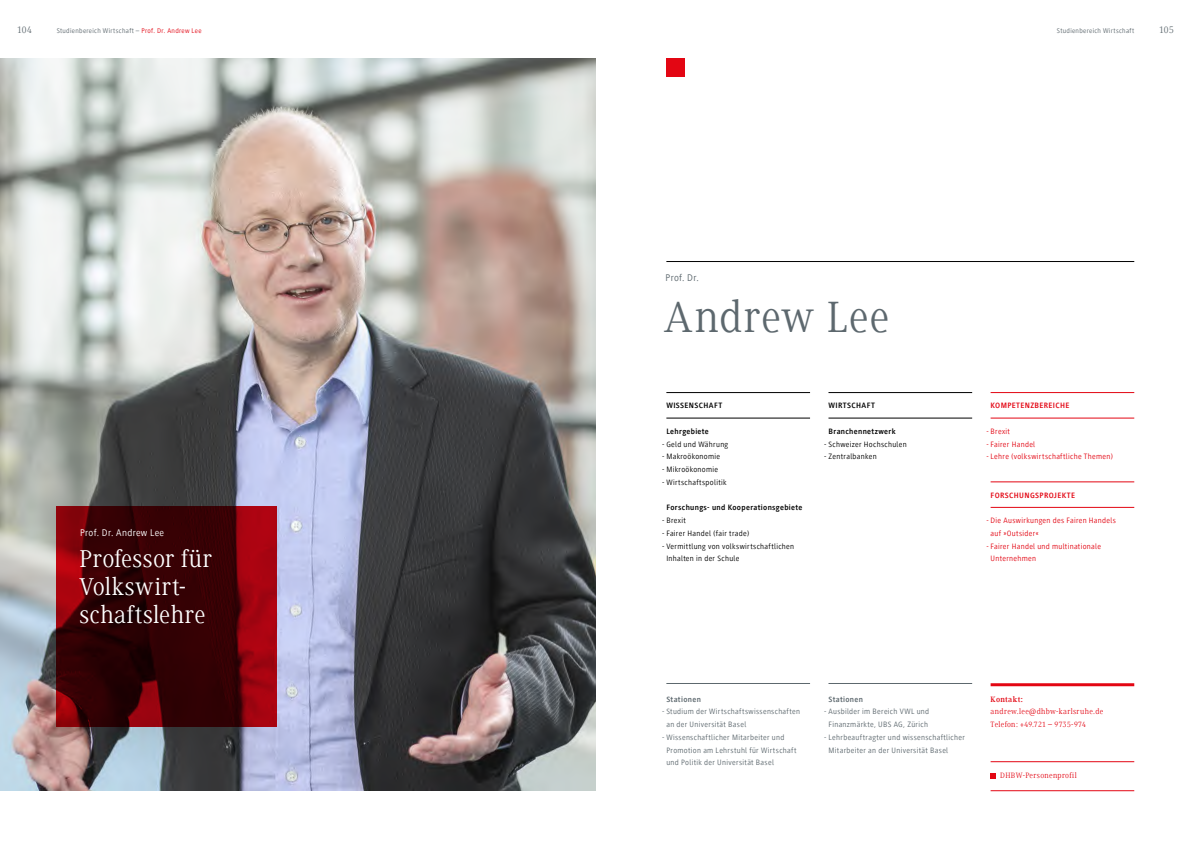
<style>
.page{position:relative;width:1191px;height:842px;background:#fff}
.page>*{position:absolute;margin:0;border:0;box-sizing:border-box;transform-origin:0 0}
.t1{font:45px "Generis Serif Com";letter-spacing:.02em;color:#5d686e}
.t2{font:25px/28px "Generis Serif Com";letter-spacing:.02em;color:#fff}
.t3{font:10px "Generis Sans Com";letter-spacing:.03em;color:#fff}
.t4{font:10px "Generis Sans Com";letter-spacing:.03em;color:#5d686e}
.t5{font:10px "Generis Serif Com";letter-spacing:.025em;color:#5d686e}
.t6{font:8px/12.8px "Generis Sans Com";letter-spacing:.04em;color:#5d686e}
.t7{font:8px/12.8px "Generis Sans Com";letter-spacing:.04em;color:#000}
.t8{font:8px/12.8px "Generis Sans Com";letter-spacing:.04em;color:#e30613}
.t9{font:700 8px "Generis Sans Com";letter-spacing:.04em;color:#000}
.t10{font:8px/12.8px "Generis Serif Com";letter-spacing:.04em;color:#e30613}
.t11{font:700 8px "Generis Sans Com";letter-spacing:.045em;color:#e30613}
.t12{font:700 8px "Generis Sans Com";letter-spacing:.04em;color:#5d686e}
.t13{font:700 8px "Generis Serif Com";letter-spacing:.04em;color:#e30613}
.t14{font:7px "Generis Sans Com";letter-spacing:.045em;color:#5d686e}
.s1{color:#e30613}
</style>
<div class="page">
<div style="left:666px;top:58px;width:18px;height:19px;background:#e30613"></div>
<hr style="left:666px;top:392px;width:144px;height:1px;background:#000">
<hr style="left:666px;top:418px;width:144px;height:1px;background:#000">
<hr style="left:828px;top:392px;width:144px;height:1px;background:#000">
<hr style="left:828px;top:418px;width:144px;height:1px;background:#000">
<hr style="left:990px;top:392px;width:144px;height:1px;background:#e30613">
<hr style="left:990px;top:418px;width:144px;height:1px;background:#e30613">
<hr style="left:990px;top:482px;width:144px;height:1px;background:#e30613">
<hr style="left:990px;top:507px;width:144px;height:1px;background:#e30613">
<hr style="left:990px;top:683px;width:144px;height:3px;background:#e30613">
<hr style="left:990px;top:761px;width:144px;height:1px;background:#e30613">
<svg style="left:990px;top:773px;width:6px;height:5px"></svg>
<hr style="left:990px;top:790px;width:144px;height:1px;background:#e30613">
<hr style="left:666px;top:261px;width:468px;height:1px;background:#000">
<img style="left:0;top:58px;width:595px;height:733px">
<svg style="left:57px;top:507px;width:220px;height:220px;background:#4e0106"></svg>
<hr style="left:666px;top:683px;width:144px;height:1px;background:#5d686e">
<hr style="left:828px;top:683px;width:144px;height:1px;background:#5d686e">
<p class="t5" style="left:17px;top:24px;width:16px">104</p>
<p class="t5" style="left:1159px;top:24px;width:16px">105</p>
<p class="t14" style="left:57px;top:27px;width:146px">Studienbereich Wirtschaft – <span class="s1">Prof. Dr. Andrew Lee</span></p>
<p class="t14" style="left:1057px;top:27px;width:79px">Studienbereich Wirtschaft</p>
<p class="t3" style="left:80px;top:527px;width:86px">Prof. Dr. Andrew Lee</p>
<h2 class="t2" style="left:79px;top:545px;width:134px">Professor für<br>Volkswirt&shy;schaftslehre</h2>
<p class="t4" style="left:665px;top:272px;width:35px">Prof. Dr.</p>
<h1 class="t1" style="left:664px;top:292px;width:227px">Andrew Lee</h1>
<p class="t9" style="left:666px;top:401px;width:57px">WISSENSCHAFT</p>
<p class="t9" style="left:666px;top:427px;width:44px">Lehrgebiete</p>
<p class="t7" style="left:662px;top:437px;width:68px">- Geld und Währung</p>
<p class="t7" style="left:662px;top:450px;width:59px">- Makroökonomie</p>
<p class="t7" style="left:662px;top:463px;width:58px">- Mikroökonomie</p>
<p class="t7" style="left:662px;top:476px;width:66px">- Wirtschaftspolitik</p>
<p class="t9" style="left:666px;top:503px;width:137px">Forschungs- und Kooperationsgebiete</p>
<p class="t7" style="left:662px;top:514px;width:25px">- Brexit</p>
<p class="t7" style="left:662px;top:527px;width:89px">- Fairer Handel (fair trade)</p>
<p class="t7" style="left:666px;top:539px;width:129px;text-indent:-4px">- Vermittlung von volkswirtschaftlichen<br>Inhalten in der Schule</p>
<p class="t9" style="left:828px;top:401px;width:48px">WIRTSCHAFT</p>
<p class="t9" style="left:828px;top:427px;width:69px">Branchennetzwerk</p>
<p class="t7" style="left:824px;top:437px;width:84px">- Schweizer Hochschulen</p>
<p class="t7" style="left:824px;top:450px;width:54px">- Zentralbanken</p>
<p class="t11" style="left:990px;top:401px;width:80px">KOMPETENZBEREICHE</p>
<p class="t8" style="left:986px;top:425px;width:25px">- Brexit</p>
<p class="t8" style="left:986px;top:437px;width:50px">- Fairer Handel</p>
<p class="t8" style="left:986px;top:450px;width:128px">- Lehre (volkswirtschaftliche Themen)</p>
<p class="t11" style="left:990px;top:490px;width:86px">FORSCHUNGSPROJEKTE</p>
<p class="t8" style="left:990px;top:514px;width:127px;text-indent:-4px">- Die Auswirkungen des Fairen Handels auf »Outsider«</p>
<p class="t8" style="left:990px;top:540px;width:112px;text-indent:-4px">- Fairer Handel und multinationale<br>Unternehmen</p>
<p class="t12" style="left:666px;top:695px;width:36px">Stationen</p>
<p class="t6" style="left:666px;top:705px;width:135px;text-indent:-4px">- Studium der Wirtschaftswissenschaften an der Universität Basel</p>
<p class="t6" style="left:666px;top:731px;width:132px;text-indent:-4px">- Wissenschaftlicher Mitarbeiter und<br>Promotion am Lehrstuhl für Wirtschaft und Politik der Universität Basel</p>
<p class="t12" style="left:828px;top:695px;width:36px">Stationen</p>
<p class="t6" style="left:824px;top:705px;width:106px;text-align:center">- Ausbilder im Bereich VWL und<br>Finanzmärkte, UBS AG, Zürich</p>
<p class="t6" style="left:828px;top:731px;width:138px;text-indent:-4px">- Lehrbeauftragter und wissenschaftlicher<br>Mitarbeiter an der Universität Basel</p>
<p class="t13" style="left:990px;top:694px;width:34px">Kontakt:</p>
<p class="t10" style="left:990px;top:705px;width:114px">andrew.lee@dhbw-karlsruhe.de<br>Telefon: +49.721 – 9735-974</p>
<p class="t10" style="left:1000px;top:769px;width:78px">DHBW-Personenprofil</p>
</div>
